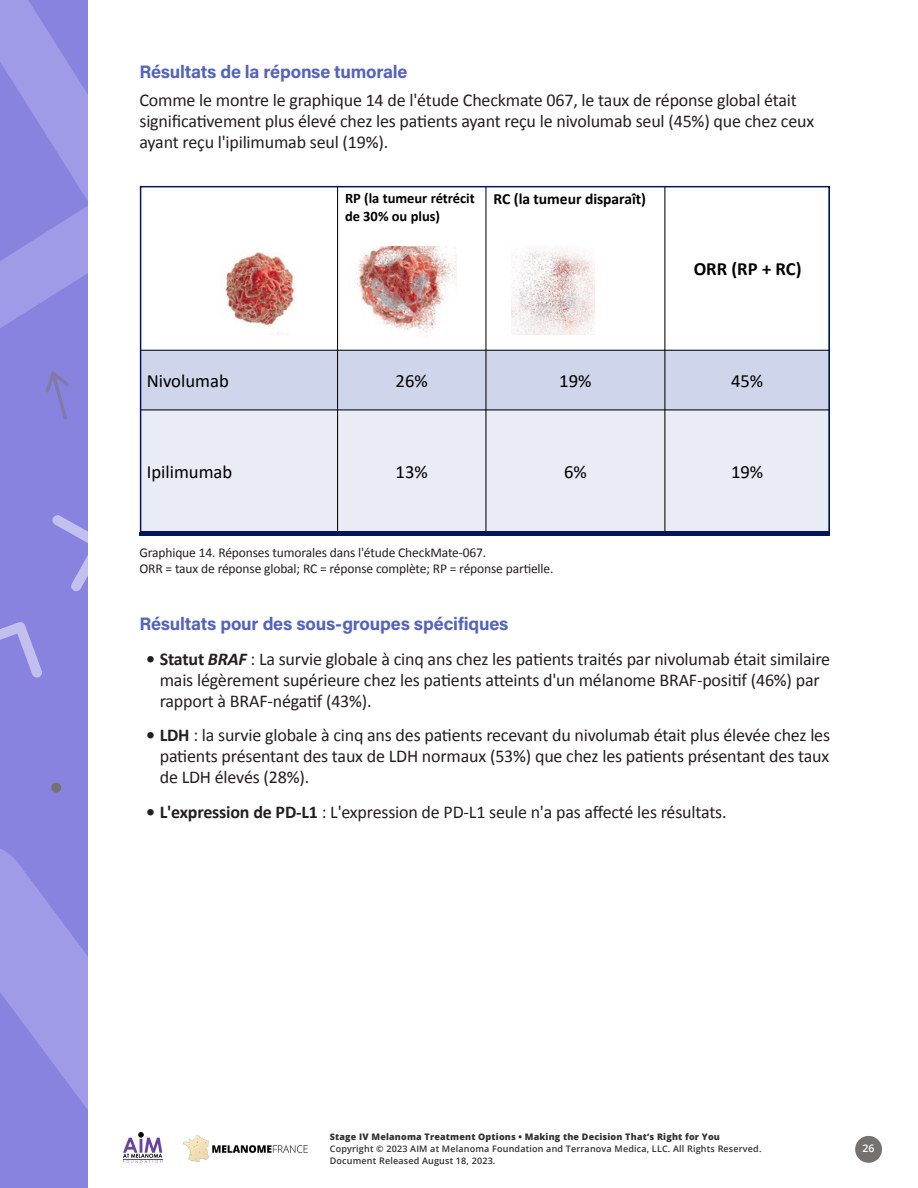
<style>
.page{position:relative;width:918px;height:1188px;background:#fff}
.page>*{position:absolute;margin:0;border:0;box-sizing:border-box;transform-origin:0 0}
.t1{font:18.6px "Calibri";color:#000}
.t2{font:700 18.6px "Calibri";color:#000}
.General_Paragraph{font:18px/21px "Calibri";letter-spacing:-.01em;color:#231f20}
.General_Paragraph-2{font:18px "Acumin Variable Concept";letter-spacing:-.01em;color:#5463bb}
._5th_level_header{font:18px "Acumin Variable Concept";letter-spacing:-.01em;color:#5463bb}
.t3{font:700 15.6px "Calibri";letter-spacing:-.005em;color:#000}
.t4{font:700 14.55px/17.7px "Calibri";color:#000}
.Footer_and_image_text{font:13.5px/16.2px "Calibri";letter-spacing:-.01em;color:#231f20}
.t5{font:600 10.5px "Open Sans";color:#fff}
.t6{font:600 9px/12px "Open Sans";letter-spacing:.02em;color:#313030}
.t7{font:800 9px "Open Sans";letter-spacing:.02em;color:#313030}
.s1{font-weight:700}
.s2{font-weight:700;font-style:italic}
</style>
<div class="page">
<div style="left:0;top:0;width:88px;height:1188px;background:#8983e0"></div>
<svg style="left:0;top:622px;width:42px;height:56px"></svg>
<svg style="left:52px;top:515px;width:36px;height:76px"></svg>
<svg style="left:46px;top:391px;width:21px;height:29px"></svg>
<svg style="left:51px;top:782px;width:11px;height:11px"></svg>
<svg style="left:0;top:849px;width:163px;height:314px"></svg>
<svg style="left:0;top:0;width:158px;height:391px"></svg>
<div style="left:855px;top:1136px;width:27px;height:27px;background:#767171;border-radius:13px"></div>
<img style="left:183px;top:1134px;width:125px;height:29px">
<svg style="left:123px;top:1132px;width:39px;height:31px"></svg>
<div style="left:141px;top:187px;width:688px;height:345px;background:#fff"></div>
<img style="left:225px;top:252px;width:70px;height:82px">
<img style="left:355px;top:246px;width:102px;height:90px">
<img style="left:511px;top:247px;width:84px;height:87px">
<div style="left:141px;top:350px;width:197px;height:60px;background:#cfd5ea"></div>
<div style="left:338px;top:350px;width:148px;height:60px;background:#cfd5ea"></div>
<div style="left:486px;top:350px;width:179px;height:60px;background:#cfd5ea"></div>
<div style="left:665px;top:350px;width:164px;height:60px;background:#cfd5ea"></div>
<div style="left:141px;top:410px;width:197px;height:122px;background:#e9ebf5"></div>
<div style="left:338px;top:410px;width:148px;height:122px;background:#e9ebf5"></div>
<div style="left:486px;top:410px;width:179px;height:122px;background:#e9ebf5"></div>
<div style="left:665px;top:410px;width:164px;height:122px;background:#e9ebf5"></div>
<hr style="left:337px;top:187px;width:1px;height:345px;background:#000">
<hr style="left:485px;top:187px;width:1px;height:345px;background:#000">
<hr style="left:664px;top:187px;width:1px;height:345px;background:#000">
<hr style="left:141px;top:350px;width:688px;height:1px;background:#000">
<hr style="left:141px;top:409px;width:688px;height:1px;background:#000">
<div style="left:140px;top:186px;width:690px;height:346px;border:2px solid #00165c"></div>
<hr style="left:140px;top:532px;width:690px;height:4px;background:#00165c">
<p class="_5th_level_header" style="left:140px;top:60px;width:270px">Résultats de la réponse tumorale</p>
<p class="General_Paragraph" style="left:140px;top:89px;width:676px">Comme le montre le graphique 14 de l'étude Checkmate 067, le taux de réponse global était significativement plus élevé chez les patients ayant reçu le nivolumab seul (45%) que chez ceux ayant reçu l'ipilimumab seul (19%).</p>
<p class="t4" style="left:345px;top:189px;width:131px">RP (la tumeur rétrécit de 30% ou plus)</p>
<p class="t3" style="left:493px;top:188px;width:154px">RC (la tumeur disparaît)</p>
<p class="t2" style="left:694px;top:256px;width:109px">ORR (RP + RC)</p>
<p class="t1" style="left:147px;top:367px;width:84px">Nivolumab</p>
<p class="t1" style="left:396px;top:367px;width:34px">26%</p>
<p class="t1" style="left:559px;top:367px;width:34px">19%</p>
<p class="t1" style="left:731px;top:367px;width:34px">45%</p>
<p class="t1" style="left:147px;top:459px;width:87px">Ipilimumab</p>
<p class="t1" style="left:396px;top:459px;width:34px">13%</p>
<p class="t1" style="left:564px;top:459px;width:24px">6%</p>
<p class="t1" style="left:731px;top:459px;width:34px">19%</p>
<p class="Footer_and_image_text" style="left:139px;top:544px;width:416px">Graphique 14. Réponses tumorales dans l'étude CheckMate-067.<br>ORR = taux de réponse global; RC = réponse complète; RP = réponse partielle.</p>
<p class="General_Paragraph-2" style="left:139px;top:612px;width:371px">Résultats pour des sous-groupes spécifiques</p>
<p class="General_Paragraph" style="left:160px;top:648px;width:672px;text-indent:-14px"><span class="s1">• Statut</span> <span class="s2">BRAF</span> : La survie globale à cinq ans chez les patients traités par nivolumab était similaire mais légèrement supérieure chez les patients atteints d'un mélanome BRAF-positif (46%) par rapport à BRAF-négatif (43%).</p>
<p class="General_Paragraph" style="left:160px;top:724px;width:672px;text-align:justify;text-indent:-14px"><span class="s1">• LDH</span> : la survie globale à cinq ans des patients recevant du nivolumab était plus élevée chez les patients présentant des taux de LDH normaux (53%) que chez les patients présentant des taux de LDH élevés (28%).</p>
<p class="General_Paragraph" style="left:146px;top:801px;width:582px"><span class="s1">• L'expression de PD-L1</span> : L'expression de PD-L1 seule n'a pas affecté les résultats.</p>
<p class="t7" style="left:330px;top:1130px;width:392px">Stage IV Melanoma Treatment Options • Making the Decision That’s Right for You</p>
<p class="t6" style="left:330px;top:1143px;width:433px">Copyright © 2023 AIM at Melanoma Foundation and Terranova Medica, LLC. All Rights Reserved.<br>Document Released August 18, 2023.</p>
<p class="t5" style="left:863px;top:1141px;width:13px">26</p>
</div>
